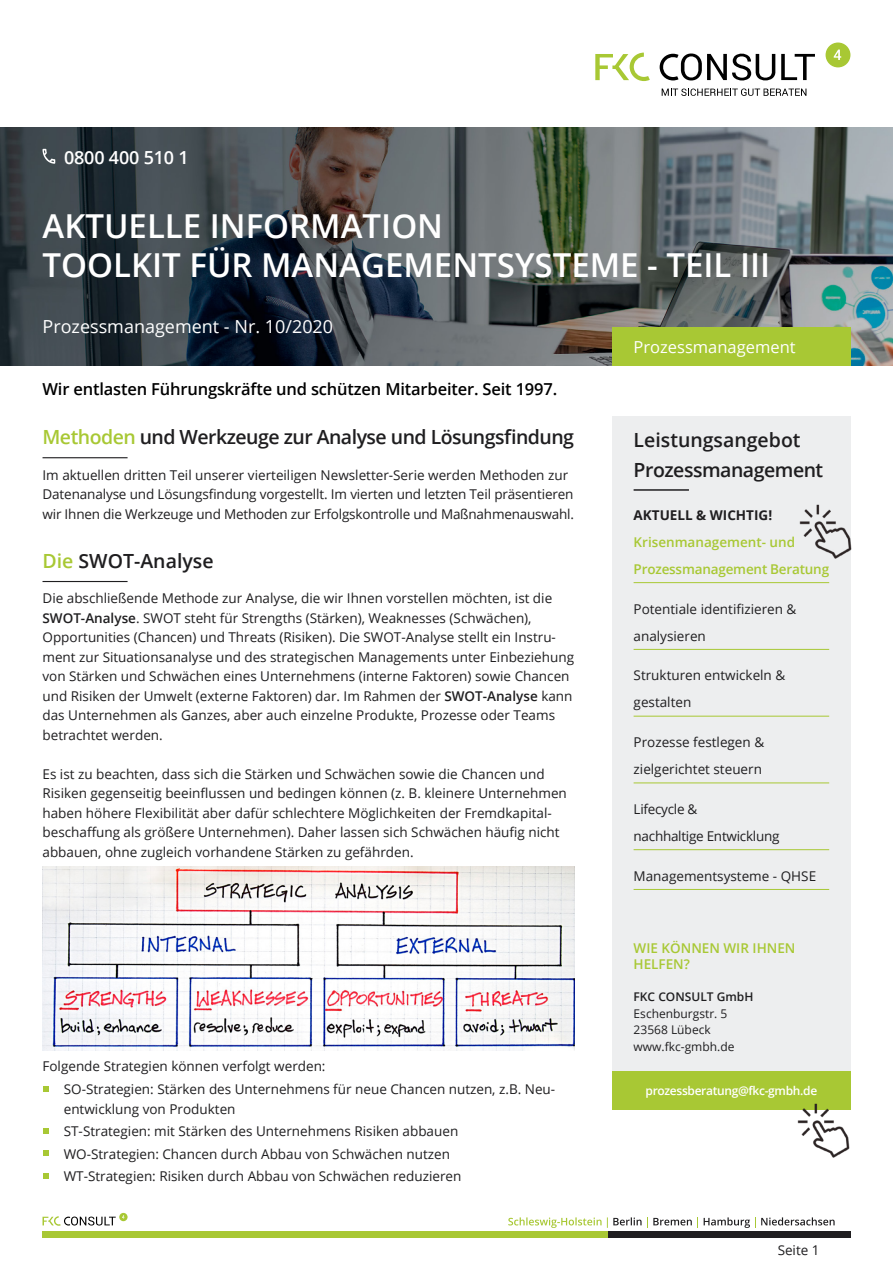
<style>
.page{position:relative;width:893px;height:1263px;background:#fff}
.page>*{position:absolute;margin:0;border:0;box-sizing:border-box;transform-origin:0 0}
.t1{font:600 33px/39px "Open Sans";color:#fff}
.t2{font:600 19.5px/30px "Open Sans";letter-spacing:-.025em;color:#1f1e20}
.t3{font:600 19.5px "Open Sans";color:#1f1e20}
.t4{font:18px "Open Sans";color:#fff}
.t5{font:600 18px "Open Sans";letter-spacing:-.01em;color:#fff}
.t6{font:600 16.5px "Open Sans";letter-spacing:-.01em;color:#000}
.t7{font:16.5px "Open Sans";color:#fff}
.t8{font:13.5px/19.5px "Open Sans";color:#1f1e20}
.t9{font:600 13.5px/16.2px "Open Sans";color:#a8c834}
.t10{font:13.5px/27px "Open Sans";letter-spacing:-.02em;color:#1f1e20}
.t11{font:700 13.5px "Open Sans";color:#1f1e20}
.t12{font:12px/16.5px "Open Sans";color:#1f1e20}
.t13{font:600 12px "Open Sans";letter-spacing:-.025em;color:#fff}
.t14{font:600 12px "Open Sans";color:#1f1e20}
.s1{color:#a8c834}
.s2{font-weight:600}
</style>
<div class="page">
<img style="left:0;top:128px;width:893px;height:238px">
<svg style="left:595px;top:53px;width:55px;height:28px"></svg>
<svg style="left:660px;top:53px;width:115px;height:28px"></svg>
<svg style="left:781px;top:54px;width:34px;height:26px"></svg>
<div style="left:825px;top:43px;width:25px;height:24px;background:#a8c834;border-radius:50%"></div>
<svg style="left:834px;top:50px;width:7px;height:10px"></svg>
<svg style="left:662px;top:88px;width:144px;height:8px"></svg>
<svg style="left:43px;top:1216px;width:73px;height:10px"></svg>
<svg style="left:119px;top:1213px;width:9px;height:8px"></svg>
<div style="left:43px;top:1231px;width:578px;height:6px;background:#a8c834"></div>
<div style="left:608px;top:1231px;width:242px;height:6px;background:#1f1e20"></div>
<svg style="left:704px;top:1217px;width:131px;height:11px"></svg>
<svg style="left:508px;top:1217px;width:190px;height:11px"></svg>
<div style="left:612px;top:327px;width:238px;height:39px;background:#a8c834"></div>
<div style="left:612px;top:417px;width:238px;height:660px;background:#edeeef"></div>
<hr style="left:43px;top:457px;width:85px;height:1px;background:#1f1e20">
<hr style="left:43px;top:581px;width:85px;height:1px;background:#1f1e20">
<svg style="left:43px;top:1086px;width:5px;height:6px"></svg>
<svg style="left:43px;top:1128px;width:5px;height:6px"></svg>
<svg style="left:43px;top:1150px;width:5px;height:6px"></svg>
<svg style="left:43px;top:1173px;width:5px;height:6px"></svg>
<svg style="left:43px;top:149px;width:12px;height:15px"></svg>
<hr style="left:634px;top:582px;width:195px;height:1px;background:#a8c834">
<hr style="left:634px;top:649px;width:195px;height:1px;background:#a8c834">
<hr style="left:634px;top:716px;width:195px;height:1px;background:#a8c834">
<hr style="left:634px;top:782px;width:195px;height:1px;background:#a8c834">
<hr style="left:634px;top:849px;width:195px;height:1px;background:#a8c834">
<hr style="left:634px;top:889px;width:195px;height:1px;background:#a8c834">
<hr style="left:634px;top:489px;width:55px;height:2px;background:#1f1e20">
<div style="left:612px;top:1072px;width:238px;height:38px;background:#a8c834"></div>
<img style="left:797px;top:1103px;width:53px;height:54px">
<img style="left:799px;top:505px;width:53px;height:54px">
<img style="left:43px;top:866px;width:531px;height:184px">
<h3 class="t5" style="left:64px;top:145px;width:126px">0800 400 510 1</h3>
<h1 class="t1" style="left:43px;top:206px;width:729px">AKTUELLE INFORMATION<br>TOOLKIT FÜR MANAGEMENTSYSTEME - TEIL III</h1>
<h3 class="t4" style="left:43px;top:314px;width:292px">Prozessmanagement - Nr. 10/2020</h3>
<p class="t6" style="left:43px;top:378px;width:516px">Wir entlasten Führungskräfte und schützen Mitarbeiter. Seit 1997.</p>
<h2 class="t2" style="left:43px;top:422px;width:533px"><span class="s1">Methoden</span> und Werkzeuge zur Analyse und Lösungsfindung</h2>
<p class="t8" style="left:43px;top:465px;width:533px">Im aktuellen dritten Teil unserer vierteiligen Newsletter-Serie werden Methoden zur<br>Datenanalyse und Lösungsfindung vorgestellt. Im vierten und letzten Teil präsentieren wir Ihnen die Werkzeuge und Methoden zur Erfolgskontrolle und Maßnahmenauswahl.</p>
<h2 class="t3" style="left:43px;top:548px;width:173px"><span class="s1">Die</span> SWOT-Analyse</h2>
<p class="t8" style="left:43px;top:588px;width:533px">Die abschließende Methode zur Analyse, die wir Ihnen vorstellen möchten, ist die <span class="s2">SWOT-Analyse</span>. SWOT steht für Strengths (Stärken), Weaknesses (Schwächen), Opportunities (Chancen) und Threats (Risiken). Die SWOT-Analyse stellt ein Instru&shy;ment zur Situationsanalyse und des strategischen Managements unter Einbeziehung von Stärken und Schwächen eines Unternehmens (interne Faktoren) sowie Chancen und Risiken der Umwelt (externe Faktoren) dar. Im Rahmen der <span class="s2">SWOT-Analyse</span> kann das Unternehmen als Ganzes, aber auch einzelne Produkte, Prozesse oder Teams betrachtet werden.</p>
<p class="t8" style="left:43px;top:764px;width:526px">Es ist zu beachten, dass sich die Stärken und Schwächen sowie die Chancen und Risiken gegenseitig beeinflussen und bedingen können (z. B. kleinere Unternehmen haben höhere Flexibilität aber dafür schlechtere Möglichkeiten der Fremdkapital&shy;beschaffung als größere Unternehmen). Daher lassen sich Schwächen häufig nicht abbauen, ohne zugleich vorhandene Stärken zu gefährden.</p>
<p class="t8" style="left:64px;top:1055px;width:493px;line-height:22.5px;text-indent:-21px">Folgende Strategien können verfolgt werden:<br>SO-Strategien: Stärken des Unternehmens für neue Chancen nutzen, z.B. Neu-</p>
<p class="t8" style="left:64px;top:1097px;width:399px;line-height:22.5px">entwicklung von Produkten<br>ST-Strategien: mit Stärken des Unternehmens Risiken abbauen WO-Strategien: Chancen durch Abbau von Schwächen nutzen WT-Strategien: Risiken durch Abbau von Schwächen reduzieren</p>
<p class="t7" style="left:634px;top:336px;width:164px">Prozessmanagement</p>
<h2 class="t2" style="left:634px;top:424px;width:191px">Leistungsangebot<br>Prozessmanagement</h2>
<p class="t11" style="left:634px;top:505px;width:140px">AKTUELL &amp; WICHTIG!</p>
<p class="t9" style="left:634px;top:528px;width:197px;line-height:27px">Krisenmanagement- und<br>Prozessmanagement Beratung</p>
<p class="t8" style="left:634px;top:595px;width:164px;line-height:27px">Potentiale identifizieren &amp; analysieren</p>
<p class="t8" style="left:634px;top:661px;width:153px;line-height:27px">Strukturen entwickeln &amp; gestalten</p>
<p class="t8" style="left:634px;top:728px;width:132px;line-height:27px">Prozesse festlegen &amp; zielgerichtet steuern</p>
<p class="t10" style="left:634px;top:795px;width:147px">Lifecycle &amp;<br>nachhaltige Entwicklung</p>
<p class="t8" style="left:634px;top:865px;width:184px">Managementsysteme - QHSE</p>
<p class="t9" style="left:634px;top:939px;width:163px">WIE KÖNNEN WIR IHNEN<br>HELFEN?</p>
<p class="t14" style="left:634px;top:989px;width:121px">FKC CONSULT GmbH</p>
<p class="t12" style="left:634px;top:1005px;width:102px">Eschenburgstr. 5<br>23568 Lübeck www.fkc-gmbh.de</p>
<p class="t13" style="left:645px;top:1082px;width:173px">prozessberatung@fkc-gmbh.de</p>
<p class="t8" style="left:778px;top:1240px;width:43px">Seite 1</p>
</div>
